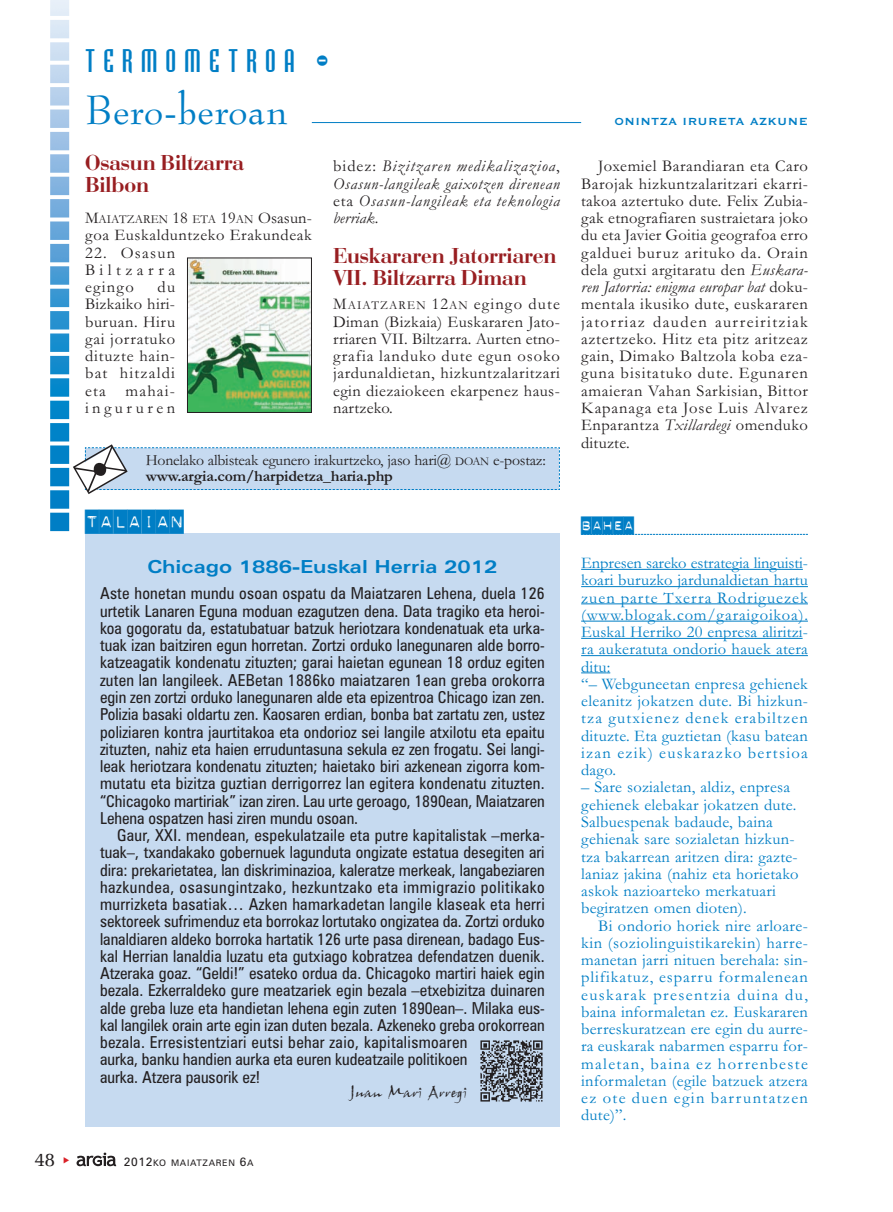
<style>
.page{position:relative;width:893px;height:1212px;background:#fff}
.page>*{position:absolute;margin:0;border:0;box-sizing:border-box;transform-origin:0 0}
.t1{font:48px "Bernadette";letter-spacing:.015em;color:#007ec5}
.t2{font:30px "Bodiac";letter-spacing:.275em;color:#007ec5}
.t3{font:24px "Blackout";color:#007ec5}
.t4{font:22.5px/22.5px "Bodoni";color:#981e21}
.t5{font:19.5px "Memoir";color:#231f20}
.t6{font:700 expanded 18px "Zurich BT";color:#007ec5}
.t7{font:18px "Blackout";color:#007ec5}
.t8{font:condensed 16.5px/17.2px "Zurich BT";color:#231f20;text-align:justify}
.t9{font:16.5px/17.2px "Garamond";letter-spacing:.015em;color:#007ec5}
.t10{font:16.5px/17.2px "Garamond";letter-spacing:.035em;color:#231f20;text-align:justify}
.t11{font:italic 16.5px/17.2px "Garamond";letter-spacing:.05em;color:#231f20;text-align:justify}
.t12{font:15.75px/16.5px "Garamond";letter-spacing:-.015em;color:#231f20}
.t13{font:15.75px "John Handy LET Plain 10";color:#231f20}
.t14{font:700 13.5px "Copperplate Gothic BT";letter-spacing:.03em;color:#007ec5}
.t15{font:12.3px "Garamond";letter-spacing:.005em;color:#231f20}
.t16{font:9px "Zurich BT";letter-spacing:.075em;color:#231f20}
.s1{font-size:16.5px}
.s2{font-style:normal}
.s3{font-size:12.3px}
.s4{font-size:11.85px}
.s5{font-weight:700}
.s6{font-size:12px}
.s7{font-style:italic}
</style>
<div class="page">
<img style="left:50px;top:0;width:20px;height:532px">
<svg style="left:77px;top:1152px;width:39px;height:14px"></svg>
<hr style="left:312px;top:122px;width:269px;height:1px;background:#007ec5">
<div style="left:85px;top:534px;width:475px;height:593px;background:#c6daf0"></div>
<svg style="left:73px;top:444px;width:487px;height:50px"></svg>
<img style="left:480px;top:1040px;width:63px;height:62px">
<hr style="left:581px;top:569px;width:222px;height:1px;background:#007ec5">
<hr style="left:581px;top:586px;width:227px;height:1px;background:#007ec5">
<hr style="left:581px;top:603px;width:227px;height:1px;background:#007ec5">
<hr style="left:581px;top:621px;width:227px;height:1px;background:#007ec5">
<hr style="left:581px;top:638px;width:222px;height:1px;background:#007ec5">
<hr style="left:581px;top:655px;width:227px;height:1px;background:#007ec5">
<svg style="left:581px;top:672px;width:29px;height:1px"></svg>
<svg style="left:581px;top:534px;width:227px;height:1px"></svg>
<img style="left:189px;top:260px;width:121px;height:151px">
<div style="left:187px;top:258px;width:125px;height:155px;border:1px solid #231f20"></div>
<h2 class="t2" style="left:85px;top:49px;width:245px">TERMOMETROA -</h2>
<h1 class="t1" style="left:85px;top:90px;width:204px">Bero-beroan</h1>
<h3 class="t4" style="left:85px;top:153px;width:161px">Osasun Biltzarra<br>Bilbon</h3>
<p class="t15" style="left:85px;top:215px;width:228px"><span class="s1">M</span>AIATZAREN <span class="s1">18</span> ETA <span class="s1">19</span>AN <span class="s1">Osasun-</span></p>
<p class="t10" style="left:85px;top:228px;width:228px">goa Euskalduntzeko Erakundeak</p>
<p class="t10" style="left:85px;top:246px;width:92px">22. Osasun Biltzarra egingo</p>
<p class="t10" style="left:85px;top:280px;width:92px;text-indent:72px">du Bizkaiko hiri&shy;buruan. Hiru gai jorratuko dituzte hain&shy;bat hitzaldi eta mahai&shy;ingururen</p>
<p class="t11" style="left:333px;top:159px;width:228px"><span class="s2">bidez:</span> Bizitzaren medikalizazioa<span class="s2">, </span>Osasun-langileak gaixotzen direnean <span class="s2">eta</span> Osasun-langileak eta teknologia berriak<span class="s2">.</span></p>
<h3 class="t4" style="left:333px;top:246px;width:225px">Euskararen Jatorriaren<br>VII. Biltzarra Diman</h3>
<p class="t10" style="left:333px;top:297px;width:228px">M<span class="s3">AIATZAREN</span> 12<span class="s3">AN</span> egingo dute Diman (Bizkaia) Euskararen Jato&shy;rriaren VII. Biltzarra. Aurten etno&shy;grafia landuko dute egun osoko jardunaldietan, hizkuntzalaritzari egin diezaiokeen ekarpenez haus&shy;nartzeko.</p>
<p class="t12" style="left:146px;top:453px;width:402px">Honelako albisteak egunero irakurtzeko, jaso hari@ <span class="s4">DOAN</span> e-postaz: <span class="s5">www.argia.com/harpidetza_haria.php</span></p>
<h3 class="t3" style="left:85px;top:506px;width:101px">tALAIAN</h3>
<p class="t6" style="left:147px;top:560px;width:351px">Chicago 1886-Euskal Herria 2012</p>
<p class="t8" style="left:100px;top:586px;width:446px">Aste honetan mundu osoan ospatu da Maiatzaren Lehena, duela 126 urtetik Lanaren Eguna moduan ezagutzen dena. Data tragiko eta heroi&shy;koa gogoratu da, estatubatuar batzuk heriotzara kondenatuak eta urka&shy;tuak izan baitziren egun horretan. Zortzi orduko lanegunaren alde borro&shy;katzeagatik kondenatu zituzten; garai haietan egunean 18 orduz egiten zuten lan langileek. AEBetan 1886ko maiatzaren 1ean greba orokorra egin zen zortzi orduko lanegunaren alde eta epizentroa Chicago izan zen.<br>Polizia basaki oldartu zen. Kaosaren erdian, bonba bat zartatu zen, ustez poliziaren kontra jaurtitakoa eta ondorioz sei langile atxilotu eta epaitu zituzten, nahiz eta haien erruduntasuna sekula ez zen frogatu. Sei langi&shy;leak heriotzara kondenatu zituzten; haietako biri azkenean zigorra kom&shy;mutatu eta bizitza guztian derrigorrez lan egitera kondenatu zituzten. “Chicagoko martiriak” izan ziren. Lau urte geroago, 1890ean, Maiatzaren Lehena ospatzen hasi ziren mundu osoan.</p>
<p class="t8" style="left:100px;top:828px;width:446px;text-align:left;text-indent:17px">Gaur, XXI. mendean, espekulatzaile eta putre kapitalistak –merka&shy;tuak–, txandakako gobernuek lagunduta ongizate estatua desegiten ari dira: prekarietatea, lan diskriminazioa, kaleratze merkeak, langabeziaren hazkundea, osasungintzako, hezkuntzako eta immigrazio politikako murrizketa basatiak… Azken hamarkadetan langile klaseak eta herri sektoreek sufrimenduz eta borrokaz lortutako ongizatea da. Zortzi orduko lanaldiaren aldeko borroka hartatik 126 urte pasa direnean, badago Eus&shy;kal Herrian lanaldia luzatu eta gutxiago kobratzea defendatzen duenik.<br>Atzeraka goaz. “Geldi!” esateko ordua da. Chicagoko martiri haiek egin bezala. Ezkerraldeko gure meatzariek egin bezala –etxebizitza duinaren alde greba luze eta handietan lehena egin zuten 1890ean–. Milaka eus&shy;kal langilek orain arte egin izan duten bezala. Azkeneko greba orokorrean bezala. Erresistentziari eutsi behar zaio, kapitalismoaren<br>aurka, banku handien aurka eta euren kudeatzaile politikoen<br>aurka. Atzera pausorik ez!</p>
<p class="t13" style="left:350px;top:1086px;width:119px">Juan-Mari-Arregi</p>
<p class="t5" style="left:35px;top:1147px;width:22px">48</p>
<p class="t16" style="left:124px;top:1160px;width:131px"><span class="s6">2012</span>KO MAIATZAREN <span class="s6">6</span>A</p>
<p class="t14" style="left:614px;top:112px;width:195px">ONINTZA IRURETA AZKUNE</p>
<p class="t10" style="left:581px;top:159px;width:228px;text-indent:17px">Joxemiel Barandiaran eta Caro Barojak hizkuntzalaritzari ekarri&shy;takoa aztertuko dute. Felix Zubia&shy;gak etnografiaren sustraietara joko du eta Javier Goitia geografoa erro galduei buruz arituko da. Orain dela gutxi argitaratu den <span class="s7">Euskara&shy;ren Jatorria: enigma europar bat</span> doku&shy;mentala ikusiko dute, euskararen jatorriaz dauden aurreiritziak aztertzeko. Hitz eta pitz aritzeaz gain, Dimako Baltzola koba eza&shy;guna bisitatuko dute. Egunaren amaieran Vahan Sarkisian, Bittor Kapanaga eta Jose Luis Alvarez Enparantza <span class="s7">Txillardegi</span> omenduko dituzte.</p>
<p class="t7" style="left:581px;top:514px;width:55px">BAHEA</p>
<p class="t9" style="left:581px;top:556px;width:228px">Enpresen sareko estrategia linguisti&shy;koari buruzko jardunaldietan hartu zuen parte Txerra Rodriguezek (www.blogak.com/garaigoikoa).<br>Euskal Herriko 20 enpresa aliritzi&shy;ra aukeratuta ondorio hauek atera ditu:<br>“– Webguneetan enpresa gehienek eleanitz jokatzen dute. Bi hizkun&shy;tza gutxienez denek erabiltzen dituzte. Eta guztietan (kasu batean izan ezik) euskarazko bertsioa dago.</p>
<p class="t9" style="left:581px;top:780px;width:219px">– Sare sozialetan, aldiz, enpresa gehienek elebakar jokatzen dute.<br>Salbuespenak badaude, baina gehienak sare sozialetan hizkun&shy;tza bakarrean aritzen dira: gazte&shy;laniaz jakina (nahiz eta horietako askok nazioarteko merkatuari begiratzen omen dioten).</p>
<p class="t9" style="left:581px;top:918px;width:228px;text-align:justify;text-indent:17px">Bi ondorio horiek nire arloare&shy;kin (soziolinguistikarekin) harre&shy;manetan jarri nituen berehala: sin&shy;plifikatuz, esparru formalenean euskarak presentzia duina du, baina informaletan ez. Euskararen berreskuratzean ere egin du aurre&shy;ra euskarak nabarmen esparru for&shy;maletan, baina ez horrenbeste informaletan (egile batzuek atzera ez ote duen egin barruntatzen dute)”.</p>
</div>
